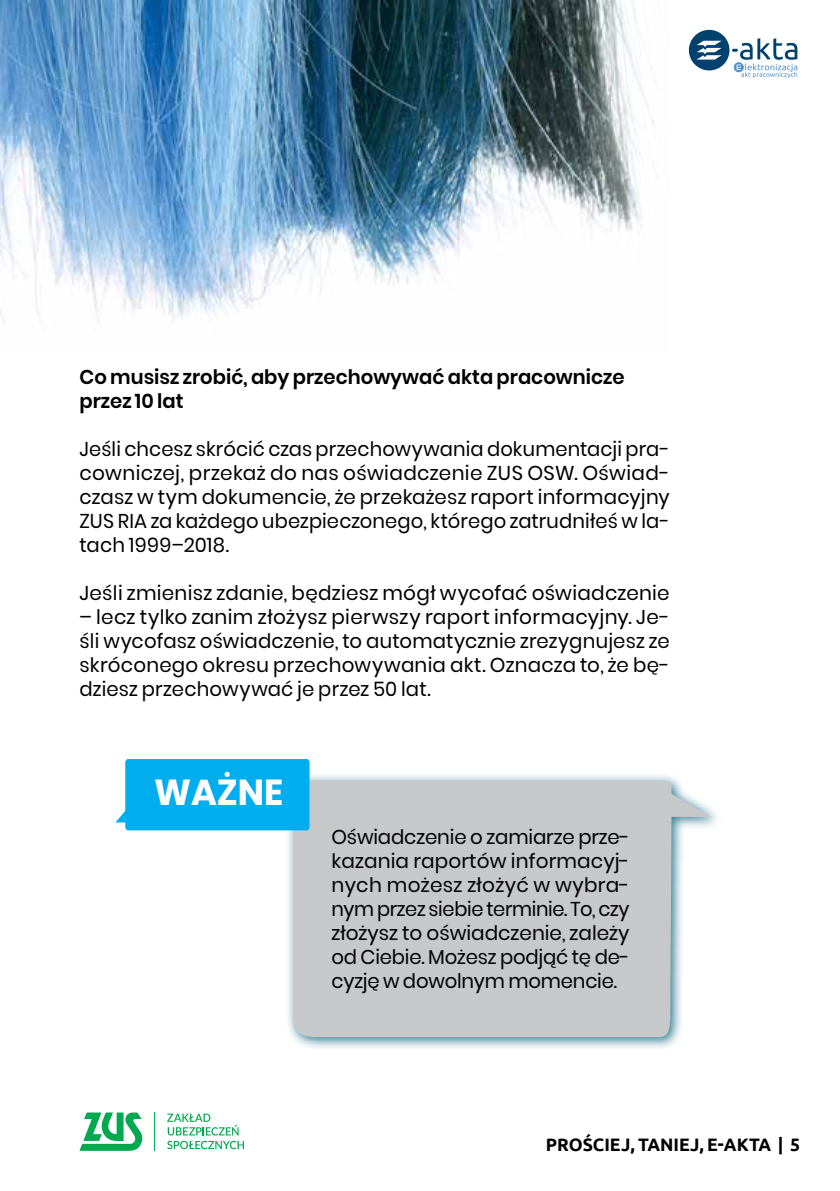
<style>
.page{position:relative;width:840px;height:1191px;background:#fff}
.page>*{position:absolute;margin:0;border:0;box-sizing:border-box;transform-origin:0 0}
.t1{font:700 36px "Poppins";color:#fff}
.t2{font:20px/24px "Poppins";letter-spacing:.01em;color:#000;text-align:justify}
.t3{font:600 20px/24px "Poppins";color:#000}
.t4{font:700 18px "Ubuntu";color:#000}
</style>
<div class="page">
<svg style="left:688px;top:30px;width:109px;height:48px"></svg>
<svg style="left:167px;top:1113px;width:77px;height:36px"></svg>
<svg style="left:79px;top:1112px;width:64px;height:38px"></svg>
<hr style="left:154px;top:1112px;width:1px;height:38px;background:#00a94f">
<img style="left:0;top:0;width:654px;height:321px">
<div style="left:285px;top:772px;width:438px;height:278px;background:#005d79;opacity:.8"></div>
<svg style="left:293px;top:780px;width:418px;height:257px;background:#c9cbcd"></svg>
<div style="left:115px;top:759px;width:194px;height:71px;background:#00aeef"></div>
<p class="t3" style="left:79px;top:365px;width:546px">Co musisz zrobić, aby przechowywać akta pracownicze przez 10 lat</p>
<p class="t2" style="left:79px;top:437px;width:591px">Jeśli chcesz skrócić czas przechowywania dokumentacji pra&shy;cowniczej, przekaż do nas oświadczenie ZUS OSW. Oświad&shy;czasz w tym dokumencie, że przekażesz raport informacyjny ZUS RIA za każdego ubezpieczonego, którego zatrudniłeś w la&shy;tach 1999–2018.</p>
<p class="t2" style="left:79px;top:581px;width:591px">Jeśli zmienisz zdanie, będziesz mógł wycofać oświadczenie</p>
<p class="t2" style="left:79px;top:605px;width:591px">– lecz tylko zanim złożysz pierwszy raport informacyjny. Je&shy;śli wycofasz oświadczenie, to automatycznie zrezygnujesz ze skróconego okresu przechowywania akt. Oznacza to, że bę&shy;dziesz przechowywać je przez 50 lat.</p>
<h1 class="t1" style="left:154px;top:772px;width:131px">WAŻNE</h1>
<p class="t2" style="left:331px;top:825px;width:299px">Oświadczenie o zamiarze prze&shy;kazania raportów informacyj&shy;nych możesz złożyć w wybra&shy;nym przez siebie terminie. To, czy złożysz to oświadczenie, zależy od Ciebie. Możesz podjąć tę de&shy;cyzję w dowolnym momencie.</p>
<p class="t4" style="left:545px;top:1134px;width:256px">PROŚCIEJ, TANIEJ, E-AKTA | 5</p>
</div>
